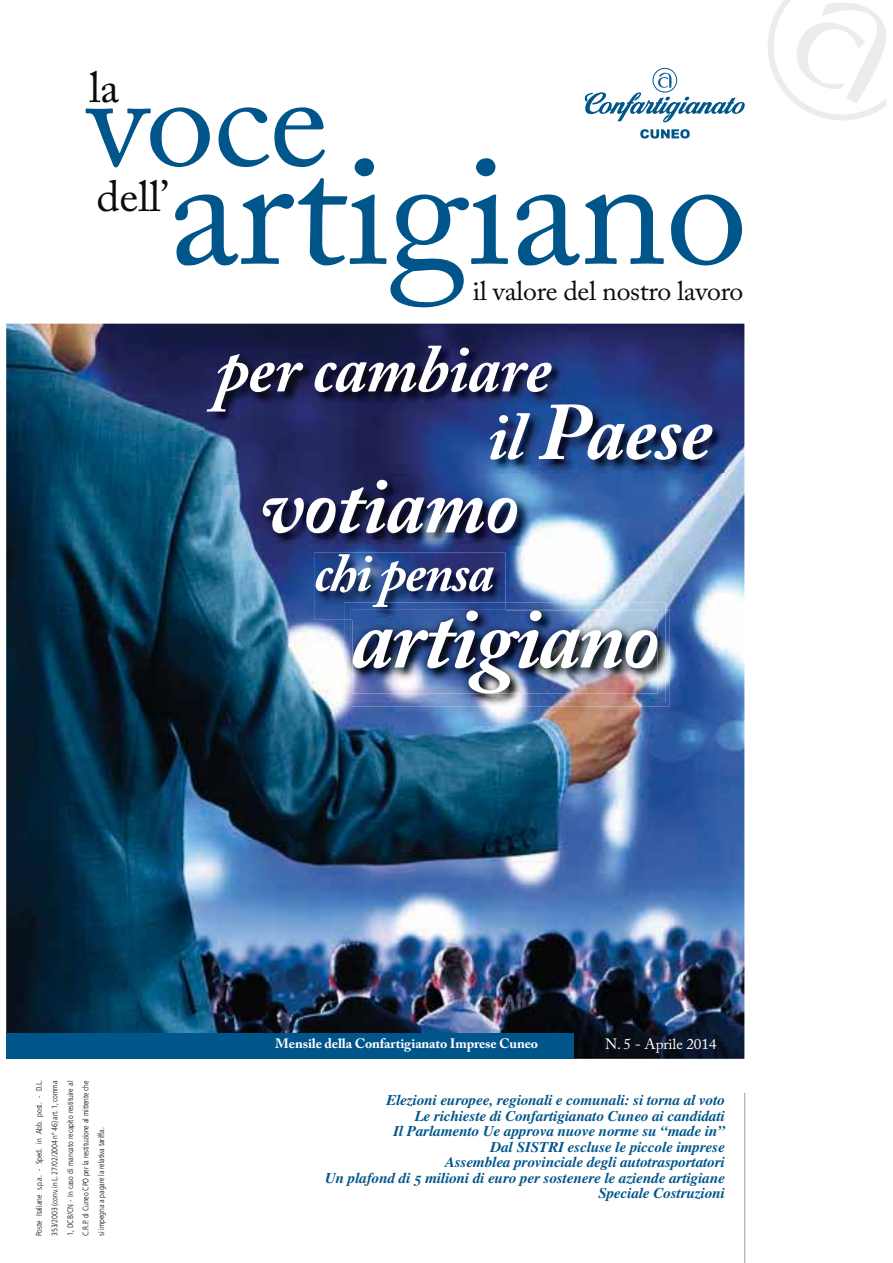
<style>
.page{position:relative;width:893px;height:1263px;background:#fff}
.page>*{position:absolute;margin:0;border:0;box-sizing:border-box;transform-origin:0 0}
.t1{font:160.95px "Adobe Caslon Pro";letter-spacing:-.01em;color:#00558b}
.t2{font:135.3px "Adobe Caslon Pro";color:#00558b}
.t3{font:italic 700 87.75px "Adobe Caslon Pro";letter-spacing:-.025em;color:#fff}
.t4{font:italic 700 81px "Adobe Caslon Pro";letter-spacing:-.01em;color:#fff}
.t5{font:italic 700 67.5px "Adobe Caslon Pro";letter-spacing:-.01em;color:#fff}
.t6{font:italic 700 54px "Adobe Caslon Pro";letter-spacing:-.025em;color:#fff}
.t7{font:43.2px "Adobe Caslon Pro";letter-spacing:-.01em;color:#0a0d0c}
.t8{font:27px "Adobe Caslon Pro";letter-spacing:-.01em;color:#0a0d0c}
.t9{font:14.85px/15.5px "Times Bold Italic Os F";letter-spacing:-.01em;color:#00558b;text-align:right}
.t10{font:14.85px "Adobe Caslon Pro";letter-spacing:-.01em;color:#fff}
.t11{font:700 13.5px "Adobe Caslon Pro";letter-spacing:-.01em;color:#fff}
.t12{font:300 condensed 8.1px/15.6px "Frutiger";letter-spacing:-.01em;color:#0a0d0c;text-align:justify}
.s1{font-size:67.5px}
</style>
<div class="page">
<img style="left:6px;top:324px;width:738px;height:735px">
<svg style="left:640px;top:129px;width:50px;height:10px"></svg>
<svg style="left:584px;top:68px;width:161px;height:54px"></svg>
<hr style="left:744px;top:1093px;width:1px;height:170px;background:#9b9c9c">
<div style="left:6px;top:1033px;width:568px;height:25px;background:#00558b"></div>
<svg style="left:768px;top:0;width:118px;height:120px"></svg>
<img style="left:351px;top:609px;width:319px;height:97px">
<img style="left:344px;top:602px;width:321px;height:100px">
<img style="left:351px;top:609px;width:314px;height:93px">
<img style="left:353px;top:610px;width:304px;height:84px">
<img style="left:261px;top:478px;width:269px;height:68px">
<img style="left:314px;top:553px;width:192px;height:67px">
<img style="left:344px;top:602px;width:162px;height:18px">
<img style="left:351px;top:609px;width:155px;height:11px">
<img style="left:353px;top:610px;width:153px;height:10px">
<img style="left:449px;top:610px;width:30px;height:10px">
<img style="left:205px;top:344px;width:519px;height:129px">
<h3 class="t7" style="left:89px;top:71px;width:31px">la</h3>
<h2 class="t2" style="left:87px;top:69px;width:243px">voce</h2>
<h1 class="t1" style="left:168px;top:148px;width:581px">artigiano</h1>
<h3 class="t7" style="left:97px;top:180px;width:74px">dell’</h3>
<h3 class="t8" style="left:473px;top:281px;width:272px">il valore del nostro lavoro</h3>
<h3 class="t5" style="left:216px;top:343px;width:337px">per cambiare</h3>
<h3 class="t4" style="left:488px;top:400px;width:226px"><span class="s1">il</span> Paese</h3>
<h3 class="t4" style="left:260px;top:474px;width:261px">votiamo</h3>
<h3 class="t6" style="left:314px;top:552px;width:181px">chi pensa</h3>
<h3 class="t3" style="left:351px;top:604px;width:310px">artigiano</h3>
<p class="t12" style="left:32px;top:1236px;width:157px;rotate:-90deg">Poste Italiane s.p.a. - Sped. in Abb. post. - D.L.<br>353/2003 (conv. in L. 27/02/2004 nº 46) art. 1, comma 1, DCB/CN - In caso di mancato recapito restituire al C.R.P. di Cuneo CPO per la restituzione al mittente che si impegna a pagare la relativa tariffa.</p>
<p class="t11" style="left:275px;top:1038px;width:264px">Mensile della Confartigianato Imprese Cuneo</p>
<p class="t10" style="left:605px;top:1038px;width:113px">N. 5 - Aprile 2014</p>
<p class="t9" style="left:325px;top:1094px;width:402px">Elezioni europee, regionali e comunali: si torna al voto<br>Le richieste di Confartigianato Cuneo ai candidati<br>Il Parlamento Ue approva nuove norme su “made in”<br>Dal SISTRI escluse le piccole imprese<br>Assemblea provinciale degli autotrasportatori<br>Un plafond di 5 milioni di euro per sostenere le aziende artigiane Speciale Costruzioni</p>
</div>
